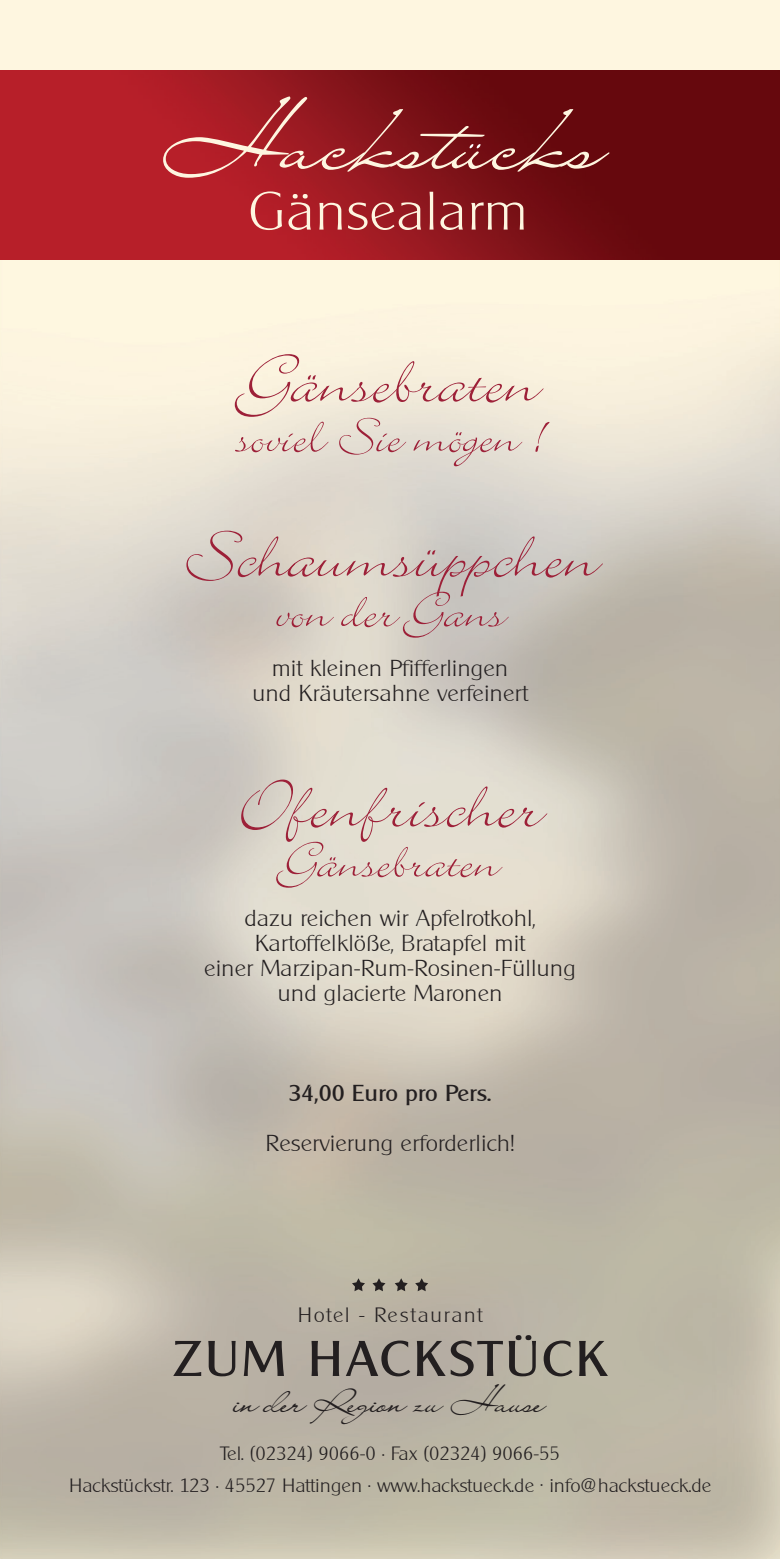
<style>
.page{position:relative;width:780px;height:1559px;background:#fff}
.page>*{position:absolute;margin:0;border:0;box-sizing:border-box;transform-origin:0 0}
.t1{font:89px "Lainie Day SH";color:#fef6e0;scale:1.1 1}
.t2{font:75px "Bickley Script";color:#9d2038;scale:1.1 1}
.t3{font:55px "Bickley Script";color:#9d2038;scale:1.1 1}
.t4{font:200 52.5px "Alexander Becker";color:#fef6e0;scale:1.1 1}
.t5{font:48.5px "Alexander Becker";letter-spacing:.055em;color:#231f20;scale:1.1 1}
.t6{font:33.75px "Lainie Day SH";color:#231f20;scale:1.1 1}
.t7{font:200 22.5px/25px "Alexander Becker";color:#231f20;text-align:center;scale:1.1 1}
.t8{font:22.5px "Alexander Becker";color:#231f20;scale:1.1 1}
.t9{font:200 20.25px "Alexander Becker";letter-spacing:.065em;color:#231f20;scale:1.1 1}
.t10{font:200 18.75px/32.5px "Alexander Becker";color:#231f20;text-align:center;scale:1.1 1}
</style>
<div class="page">
<div style="left:0;top:0;width:779px;height:71px;background:#fef6e0"></div>
<svg style="left:372px;top:1278px;width:13px;height:13px"></svg>
<svg style="left:352px;top:1278px;width:13px;height:13px"></svg>
<svg style="left:415px;top:1278px;width:13px;height:13px"></svg>
<svg style="left:394px;top:1278px;width:13px;height:13px"></svg>
<img style="left:0;top:71px;width:779px;height:189px">
<svg style="left:469px;top:144px;width:11px;height:5px"></svg>
<h1 class="t1" style="left:162px;top:84px;width:404px">Hackstucks</h1>
<h3 class="t4" style="left:248px;top:179px;width:256px">Gänsealarm</h3>
<h2 class="t2" style="left:242px;top:345px;width:271px">Gänsebraten</h2>
<h3 class="t3" style="left:236px;top:410px;width:281px">soviel Sie mögen !</h3>
<h2 class="t2" style="left:182px;top:520px;width:378px">Schaumsüppchen</h2>
<h3 class="t3" style="left:275px;top:585px;width:210px">von der Gans</h3>
<p class="t7" style="left:252px;top:656px;width:252px">mit kleinen Pfifferlingen und Kräutersahne verfeinert</p>
<h2 class="t2" style="left:238px;top:770px;width:277px">Ofenfrischer</h2>
<h3 class="t3" style="left:281px;top:835px;width:199px">Gänsebraten</h3>
<p class="t7" style="left:204px;top:906px;width:339px">dazu reichen wir Apfelrotkohl,<br>Kartoffelklöße, Bratapfel mit<br>einer Marzipan-Rum-Rosinen-Füllung und glacierte Maronen</p>
<p class="t8" style="left:288px;top:1080px;width:186px">34,00 Euro pro Pers.</p>
<p class="t7" style="left:265px;top:1131px;width:228px">Reservierung erforderlich!</p>
<p class="t9" style="left:298px;top:1302px;width:169px">Hotel - Restaurant</p>
<h3 class="t5" style="left:173px;top:1329px;width:396px">ZUM HACKSTÜCK</h3>
<h3 class="t6" style="left:235px;top:1379px;width:284px">in der Region zu Hause</h3>
<p class="t10" style="left:69px;top:1437px;width:585px">Tel. (02324) 9066-0 • Fax (02324) 9066-55<br>Hackstückstr. 123 • 45527 Hattingen . www.hackstueck.de • info@hackstueck.de</p>
</div>
